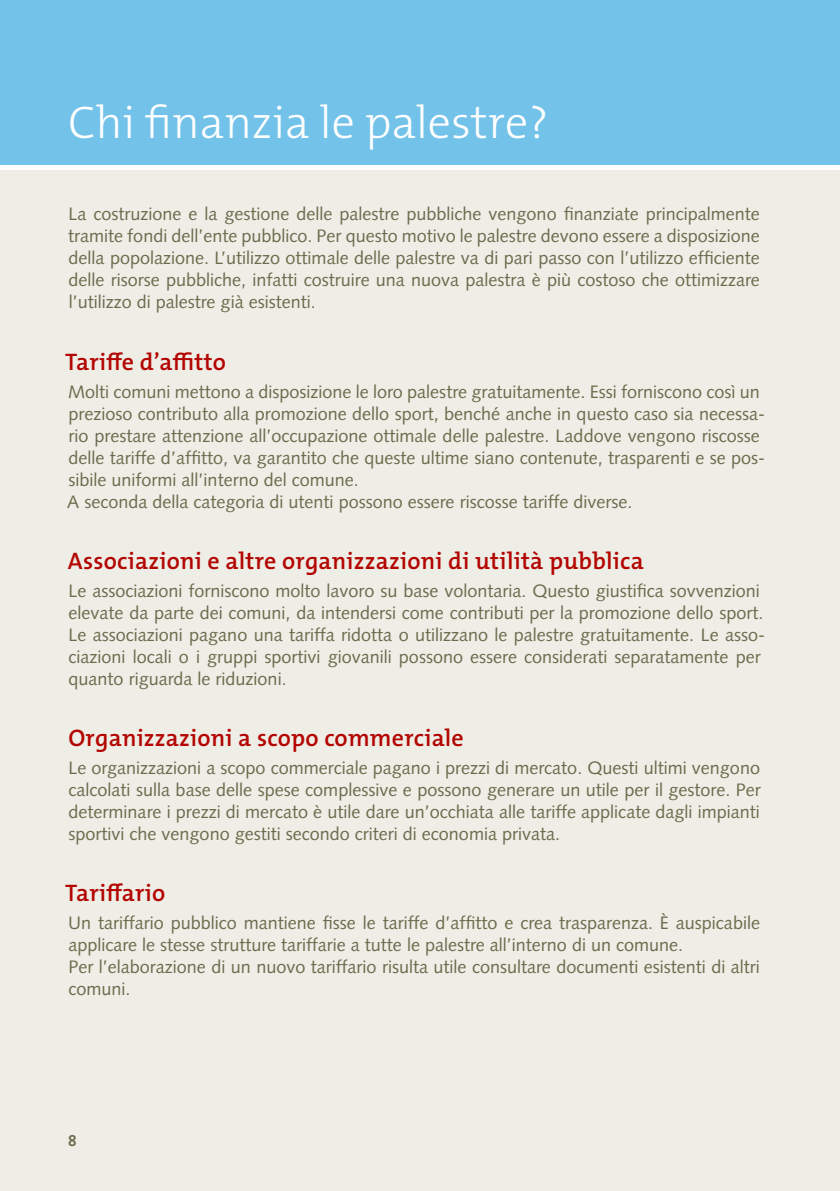
<style>
.page{position:relative;width:840px;height:1191px;background:#fff}
.page>*{position:absolute;margin:0;border:0;box-sizing:border-box;transform-origin:0 0}
.t1{font:300 46px "The Mix B W3";color:#fff}
.t2{font:600 24px "The Mix B W6";letter-spacing:.01em;color:#b30501}
.t3{font:18px/22px "Syntax";color:#6d6b4d}
.t4{font:700 16px "Syntax";color:#6d6b4d;scale:.95 1}
</style>
<div class="page">
<div style="left:0;top:170px;width:839px;height:1021px;background:#eeede6"></div>
<div style="left:0;top:0;width:839px;height:164px;background:#73c2e9"></div>
<h1 class="t1" style="left:68px;top:93px;width:481px">Chi finanzia le palestre?</h1>
<p class="t3" style="left:68px;top:203px;width:692px;text-align:justify">La costruzione e la gestione delle palestre pubbliche vengono finanziate principalmente tramite fondi dell’ente pubblico. Per questo motivo le palestre devono essere a disposizione della popolazione. L’utilizzo ottimale delle palestre va di pari passo con l’utilizzo efficiente delle risorse pubbliche, infatti costruire una nuova palestra è più costoso che ottimizzare l’utilizzo di palestre già esistenti.</p>
<h2 class="t2" style="left:65px;top:346px;width:162px">Tariffe d’affitto</h2>
<p class="t3" style="left:67px;top:380px;width:699px">Molti comuni mettono a disposizione le loro palestre gratuitamente. Essi forniscono così un prezioso contributo alla promozione dello sport, benché anche in questo caso sia necessa&shy;rio prestare attenzione all’occupazione ottimale delle palestre. Laddove vengono riscosse delle tariffe d’affitto, va garantito che queste ultime siano contenute, trasparenti e se pos&shy;sibile uniformi all’interno del comune.<br>A seconda della categoria di utenti possono essere riscosse tariffe diverse.</p>
<h2 class="t2" style="left:68px;top:545px;width:577px">Associazioni e altre organizzazioni di utilità pubblica</h2>
<p class="t3" style="left:68px;top:579px;width:697px">Le associazioni forniscono molto lavoro su base volontaria. Questo giustifica sovvenzioni elevate da parte dei comuni, da intendersi come contributi per la promozione dello sport.<br>Le associazioni pagano una tariffa ridotta o utilizzano le palestre gratuitamente. Le asso&shy;ciazioni locali o i gruppi sportivi giovanili possono essere considerati separatamente per quanto riguarda le riduzioni.</p>
<h2 class="t2" style="left:68px;top:722px;width:397px">Organizzazioni a scopo commerciale</h2>
<p class="t3" style="left:68px;top:756px;width:693px;text-align:justify">Le organizzazioni a scopo commerciale pagano i prezzi di mercato. Questi ultimi vengono calcolati sulla base delle spese complessive e possono generare un utile per il gestore. Per determinare i prezzi di mercato è utile dare un’occhiata alle tariffe applicate dagli impianti sportivi che vengono gestiti secondo criteri di economia privata.</p>
<h2 class="t2" style="left:65px;top:877px;width:101px">Tariffario</h2>
<p class="t3" style="left:68px;top:911px;width:693px">Un tariffario pubblico mantiene fisse le tariffe d’affitto e crea trasparenza. È auspicabile applicare le stesse strutture tariffarie a tutte le palestre all’interno di un comune.<br>Per l’elaborazione di un nuovo tariffario risulta utile consultare documenti esistenti di altri comuni.</p>
<p class="t4" style="left:68px;top:1131px;width:10px">8</p>
</div>
